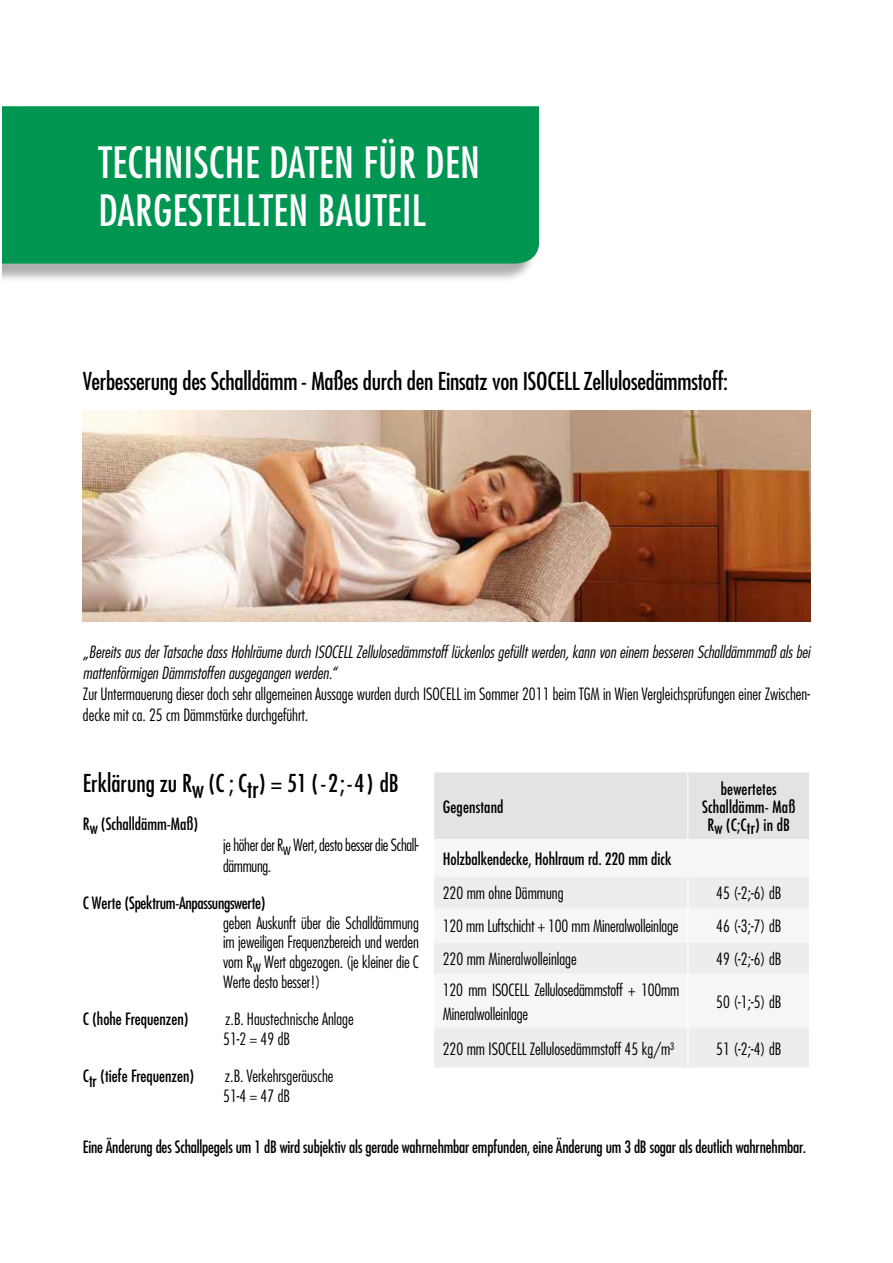
<style>
.page{position:relative;width:893px;height:1263px;background:#fff}
.page>*{position:absolute;margin:0;border:0;box-sizing:border-box;transform-origin:0 0}
.t1{font:500 condensed 42px/48px "Futura LT Pro";letter-spacing:.01em;color:#fff}
.t2{font:500 condensed 24px "Futura LT Pro";letter-spacing:-.01em;color:#000}
.t3{font:300 condensed 16.5px/19.5px "Futura LT Pro";color:#000}
.t4{font:500 condensed 16.5px "Futura LT Pro";letter-spacing:-.01em;color:#000}
.t5{font:italic 300 condensed 16.5px/21px "Futura LT Pro";color:#000}
.t6{font:500 condensed 16.5px/18px "Futura LT Pro";letter-spacing:.01em;color:#000;text-align:center}
.t7{font:300 condensed 16.5px/21px "Futura LT Pro";letter-spacing:-.02em;color:#000}
</style>
<div class="page">
<div style="left:0;top:109px;width:537px;height:174px;background:#000;opacity:.32"></div>
<div style="left:2px;top:106px;width:537px;height:158px;background:#009652"></div>
<hr style="left:0;top:87px;width:2px;height:222px;background:#fff">
<div style="left:434px;top:772px;width:375px;height:67px;background:#e3e3e3"></div>
<div style="left:434px;top:877px;width:375px;height:191px;background:#efefef"></div>
<hr style="left:687px;top:772px;width:1px;height:67px;background:#fff">
<hr style="left:687px;top:877px;width:1px;height:31px;background:#fff">
<hr style="left:687px;top:908px;width:1px;height:35px;background:#fff">
<hr style="left:687px;top:943px;width:1px;height:31px;background:#fff">
<hr style="left:687px;top:974px;width:1px;height:54px;background:#fff">
<hr style="left:687px;top:1028px;width:1px;height:40px;background:#fff">
<img style="left:83px;top:411px;width:727px;height:210px">
<h1 class="t1" style="left:99px;top:138px;width:383px">TECHNISCHE DATEN FÜR DEN<br>DARGESTELLTEN BAUTEIL</h1>
<h2 class="t2" style="left:83px;top:365px;width:647px">Verbesserung des Schalldämm - Maßes durch den Einsatz von ISOCELL Zellulosedämmstoff:</h2>
<p class="t5" style="left:83px;top:642px;width:729px">„Bereits aus der Tatsache dass Hohlräume durch ISOCELL Zellulosedämmstoff lückenlos gefüllt werden, kann von einem besseren Schalldämmmaß als bei mattenförmigen Dämmstoffen ausgegangen werden.“</p>
<p class="t3" style="left:83px;top:683px;width:729px;line-height:21px">Zur Untermauerung dieser doch sehr allgemeinen Aussage wurden durch ISOCELL im Sommer 2011 beim TGM in Wien Vergleichsprüfungen einer Zwischen&shy;decke mit ca. 25 cm Dämmstärke durchgeführt.</p>
<h2 class="t2" style="left:83px;top:767px;width:318px">Erklärung zu Rw (C ; Ctr) = 51 (-2;-4) dB</h2>
<p class="t4" style="left:83px;top:812px;width:116px">Rw (Schalldämm-Maß)</p>
<p class="t7" style="left:223px;top:834px;width:197px">je höher der Rw Wert, desto besser die Schall&shy;dämmung.</p>
<p class="t4" style="left:83px;top:892px;width:184px">C Werte (Spektrum-Anpassungswerte)</p>
<p class="t3" style="left:223px;top:913px;width:197px;text-align:justify">geben Auskunft über die Schalldämmung im jeweiligen Frequenzbereich und werden vom Rw Wert abgezogen. (je kleiner die C Werte desto besser!)</p>
<p class="t4" style="left:83px;top:1007px;width:107px">C (hohe Frequenzen)</p>
<p class="t3" style="left:223px;top:1009px;width:132px">z.B. Haustechnische Anlage<br>51-2 = 49 dB</p>
<p class="t4" style="left:83px;top:1064px;width:113px">Ctr (tiefe Frequenzen)</p>
<p class="t3" style="left:223px;top:1066px;width:112px">z.B. Verkehrsgeräusche<br>51-4 = 47 dB</p>
<p class="t6" style="left:443px;top:797px;width:62px">Gegenstand</p>
<p class="t6" style="left:702px;top:779px;width:95px">bewertetes<br>Schalldämm- Maß<br>Rw (C;Ctr) in dB</p>
<p class="t4" style="left:443px;top:847px;width:230px">Holzbalkendecke, Hohlraum rd. 220 mm dick</p>
<p class="t3" style="left:443px;top:883px;width:122px">220 mm ohne Dämmung</p>
<p class="t3" style="left:716px;top:883px;width:67px">45 (-2;-6) dB</p>
<p class="t3" style="left:443px;top:916px;width:237px">120 mm Luftschicht + 100 mm Mineralwolleinlage</p>
<p class="t3" style="left:716px;top:916px;width:67px">46 (-3;-7) dB</p>
<p class="t3" style="left:443px;top:949px;width:136px">220 mm Mineralwolleinlage</p>
<p class="t3" style="left:716px;top:949px;width:67px">49 (-2;-6) dB</p>
<p class="t3" style="left:443px;top:978px;width:238px;line-height:24px">120 mm ISOCELL Zellulosedämmstoff + 100mm<br>Mineralwolleinlage</p>
<p class="t3" style="left:716px;top:992px;width:67px">50 (-1;-5) dB</p>
<p class="t3" style="left:443px;top:1039px;width:233px">220 mm ISOCELL Zellulosedämmstoff 45 kg/m³</p>
<p class="t3" style="left:716px;top:1039px;width:67px">51 (-2;-4) dB</p>
<p class="t4" style="left:83px;top:1135px;width:725px">Eine Änderung des Schallpegels um 1 dB wird subjektiv als gerade wahrnehmbar empfunden, eine Änderung um 3 dB sogar als deutlich wahrnehmbar.</p>
</div>
